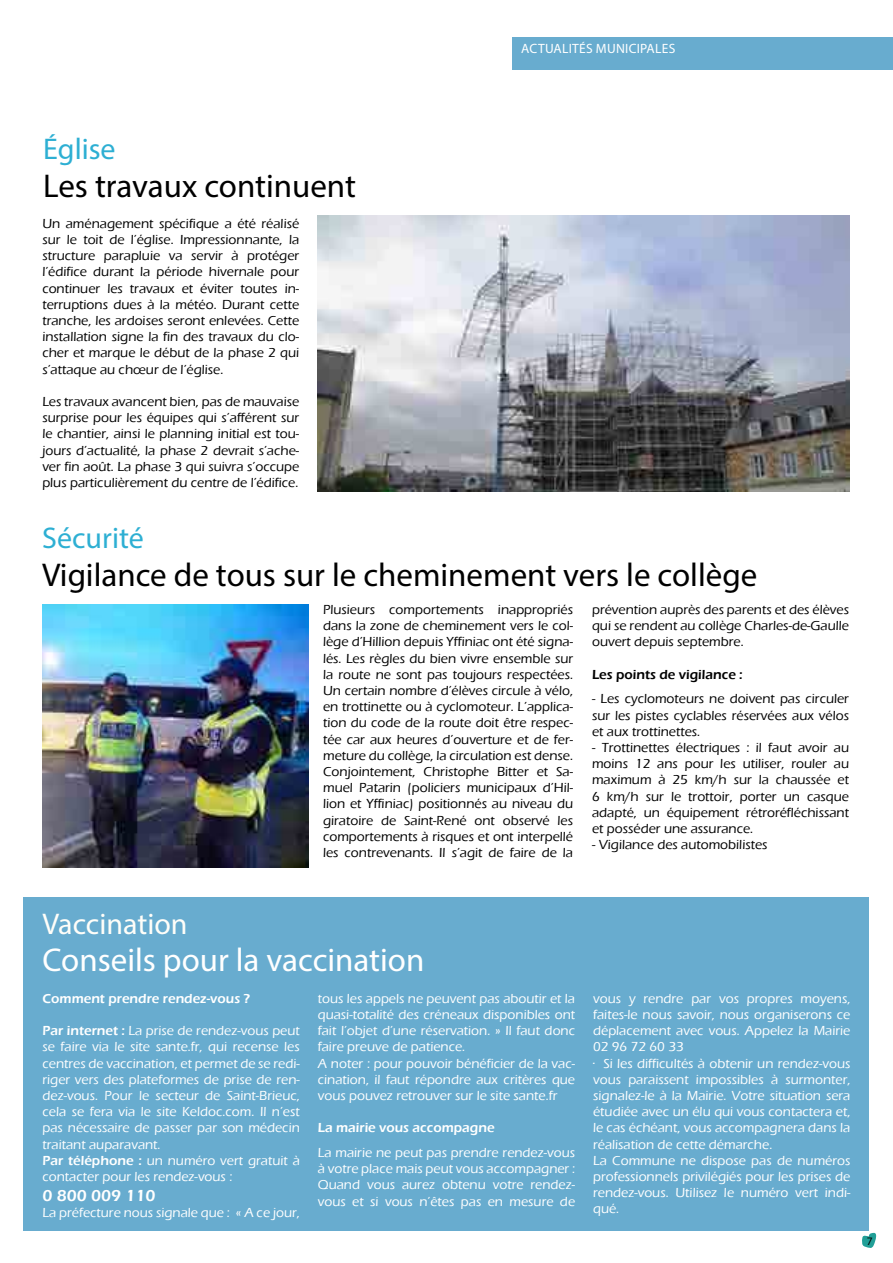
<style>
.page{position:relative;width:893px;height:1263px;background:#fff}
.page>*{position:absolute;margin:0;border:0;box-sizing:border-box;transform-origin:0 0}
.t1{font:33px "Myriad Pro";color:#000}
.t2{font:33px "Myriad Pro";color:#fff}
.t3{font:30px "Myriad Pro";color:#2dafd3}
.t4{font:30px "Myriad Pro";color:#fffef9}
.t5{font:600 16.5px "Eras ITC";color:#fff}
.t6{font:500 13.5px/16.2px "Eras ITC";color:#000;text-align:justify}
.t7{font:500 13.5px/16.2px "Eras ITC";color:#fff}
.t8{font:600 13.5px "Eras ITC";color:#fff}
.t9{font:13.5px "Myriad Pro";color:#fff}
.t10{font:600 13.5px "Eras ITC";color:#000}
.t11{font:11.55px "Myriad Pro";color:#000}
.s1{font-weight:600}
</style>
<div class="page">
<svg style="left:862px;top:1232px;width:15px;height:16px"></svg>
<div style="left:512px;top:37px;width:381px;height:32px;background:#68accf"></div>
<img style="left:317px;top:215px;width:532px;height:277px">
<img style="left:43px;top:605px;width:265px;height:262px">
<div style="left:24px;top:897px;width:845px;height:334px;background:#68accf"></div>
<p class="t9" style="left:521px;top:40px;width:25px">ACTUALITÉS</p>
<p class="t9" style="left:596px;top:40px;width:9px">MUNI</p>
<p class="t9" style="left:629px;top:40px;width:16px">CIPALES</p>
<h2 class="t3" style="left:43px;top:131px;width:74px">Église</h2>
<h1 class="t1" style="left:43px;top:165px;width:314px">Les travaux continuent</h1>
<p class="t6" style="left:42px;top:215px;width:258px">Un aménagement spécifique a été réalisé sur le toit de l’église. Impressionnante, la structure parapluie va servir à protéger l’édifice durant la période hivernale pour continuer les travaux et éviter toutes in&shy;terruptions dues à la météo. Durant cette tranche, les ardoises seront enlevées. Cette installation signe la fin des travaux du clo&shy;cher et marque le début de la phase 2 qui s’attaque au chœur de l’église.</p>
<p class="t6" style="left:42px;top:394px;width:258px">Les travaux avancent bien, pas de mauvaise surprise pour les équipes qui s’afférent sur le chantier, ainsi le planning initial est tou&shy;jours d’actualité, la phase 2 devrait s’ache&shy;ver fin août. La phase 3 qui suivra s’occupe plus particulièrement du centre de l’édifice.</p>
<h2 class="t3" style="left:42px;top:519px;width:103px">Sécurité</h2>
<h1 class="t1" style="left:42px;top:554px;width:717px">Vigilance de tous sur le cheminement vers le collège</h1>
<p class="t6" style="left:323px;top:601px;width:252px">Plusieurs comportements inappropriés dans la zone de cheminement vers le col&shy;lège d’Hillion depuis Yffiniac ont été signa&shy;lés. Les règles du bien vivre ensemble sur la route ne sont pas toujours respectées.<br>Un certain nombre d’élèves circule à vélo, en trottinette ou à cyclomoteur. L’applica&shy;tion du code de la route doit être respec&shy;tée car aux heures d’ouverture et de fer&shy;meture du collège, la circulation est dense.<br>Conjointement, Christophe Bitter et Sa&shy;muel Patarin (policiers municipaux d’Hil&shy;lion et Yffiniac) positionnés au niveau du giratoire de Saint-René ont observé les comportements à risques et ont interpellé les contrevenants. Il s’agit de faire de la</p>
<p class="t6" style="left:592px;top:601px;width:258px">prévention auprès des parents et des élèves qui se rendent au collège Charles-de-Gaulle ouvert depuis septembre.</p>
<p class="t10" style="left:592px;top:667px;width:152px">Les points de vigilance :</p>
<p class="t6" style="left:592px;top:691px;width:258px">- Les cyclomoteurs ne doivent pas circuler sur les pistes cyclables réservées aux vélos et aux trottinettes.</p>
<p class="t6" style="left:592px;top:740px;width:258px">- Trottinettes électriques : il faut avoir au moins 12 ans pour les utiliser, rouler au maximum à 25 km/h sur la chaussée et 6 km/h sur le trottoir, porter un casque adapté, un équipement rétroréfléchissant et posséder une assurance.</p>
<p class="t6" style="left:592px;top:837px;width:177px">- Vigilance des automobilistes</p>
<h2 class="t4" style="left:43px;top:905px;width:146px">Vaccination</h2>
<h1 class="t2" style="left:43px;top:940px;width:383px">Conseils pour la vaccination</h1>
<p class="t8" style="left:43px;top:990px;width:209px">Comment prendre rendez-vous ?</p>
<p class="t7" style="left:43px;top:1023px;width:259px"><span class="s1">Par internet :</span> La prise de rendez-vous peut se faire via le site sante.fr, qui recense les centres de vaccination, et permet de se redi&shy;riger vers des plateformes de prise de ren&shy;dez-vous. Pour le secteur de Saint-Brieuc, cela se fera via le site Keldoc.com. Il n’est pas nécessaire de passer par son médecin traitant auparavant.<br><span class="s1">Par téléphone :</span> un numéro vert gratuit à contacter pour les rendez-vous :</p>
<p class="t5" style="left:43px;top:1186px;width:115px">0 800 009 110</p>
<p class="t7" style="left:43px;top:1204px;width:259px">La préfecture nous signale que : « A ce jour,</p>
<p class="t7" style="left:318px;top:990px;width:259px">tous les appels ne peuvent pas aboutir et la quasi-totalité des créneaux disponibles ont fait l’objet d’une réservation. » Il faut donc faire preuve de patience.<br>A noter : pour pouvoir bénéficier de la vac&shy;cination, il faut répondre aux critères que vous pouvez retrouver sur le site sante.fr</p>
<p class="t8" style="left:318px;top:1120px;width:178px">La mairie vous accompagne</p>
<p class="t7" style="left:318px;top:1144px;width:259px;text-align:justify">La mairie ne peut pas prendre rendez-vous à votre place mais peut vous accompagner :<br>Quand vous aurez obtenu votre rendez&shy;vous et si vous n’êtes pas en mesure de</p>
<p class="t7" style="left:593px;top:990px;width:259px">vous y rendre par vos propres moyens, faites-le nous savoir, nous organiserons ce déplacement avec vous. Appelez la Mairie 02 96 72 60 33<br>· Si les difficultés à obtenir un rendez-vous vous paraissent impossibles à surmonter, signalez-le à la Mairie. Votre situation sera étudiée avec un élu qui vous contactera et, le cas échéant, vous accompagnera dans la réalisation de cette démarche.<br>La Commune ne dispose pas de numéros professionnels privilégiés pour les prises de rendez-vous. Utilisez le numéro vert indi&shy;qué.</p>
<p class="t11" style="left:867px;top:1234px;width:7px">7</p>
</div>
